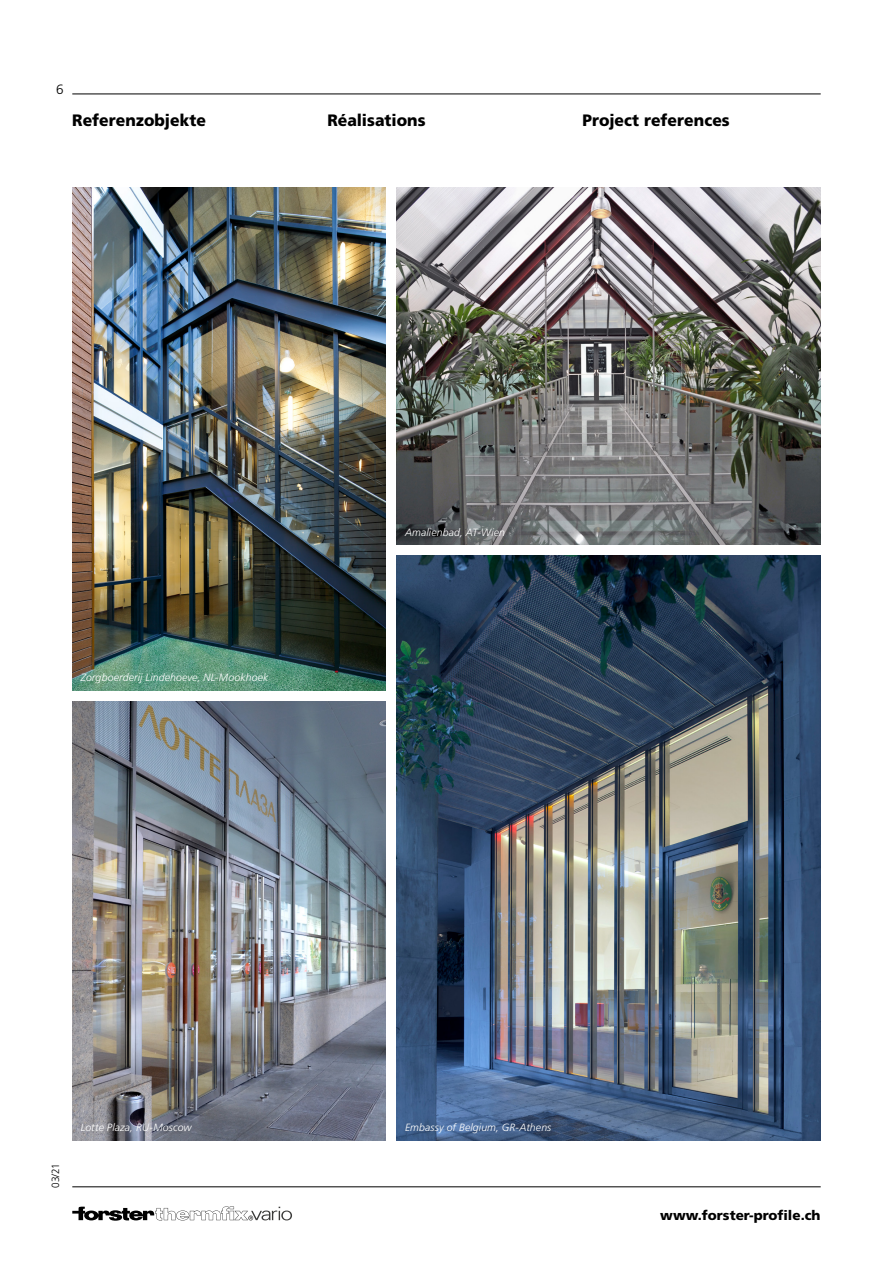
<style>
.page{position:relative;width:893px;height:1263px;background:#fff}
.page>*{position:absolute;margin:0;border:0;box-sizing:border-box;transform-origin:0 0}
.t1{font:900 16.5px "Frutiger LT Std";color:#000;scale:.95 1}
.t2{font:900 13.5px "Frutiger LT Std";color:#000}
.t3{font:300 13.5px "Frutiger LT Std";color:#000}
.t4{font:italic 300 10.5px "Frutiger LT Std";letter-spacing:.01em;color:#fff}
.t5{font:300 10.5px "Frutiger LT Std";color:#000;scale:.95 1}
</style>
<div class="page">
<hr style="left:72px;top:94px;width:749px;height:1px;background:#000">
<hr style="left:72px;top:1186px;width:749px;height:1px;background:#000">
<svg style="left:72px;top:1206px;width:220px;height:15px"></svg>
<img style="left:397px;top:187px;width:424px;height:358px">
<img style="left:72px;top:187px;width:313px;height:503px">
<img style="left:72px;top:702px;width:313px;height:438px">
<img style="left:397px;top:556px;width:424px;height:584px">
<p class="t3" style="left:56px;top:82px;width:9px">6</p>
<h1 class="t1" style="left:72px;top:110px;width:142px">Referenzobjekte</h1>
<h1 class="t1" style="left:327px;top:110px;width:105px">Réalisations</h1>
<h1 class="t1" style="left:583px;top:110px;width:156px">Project references</h1>
<p class="t4" style="left:81px;top:672px;width:189px">Zorgboerderij Lindehoeve, NL-Mookhoek</p>
<p class="t4" style="left:405px;top:526px;width:101px">Amalienbad, AT-Wien</p>
<p class="t5" style="left:49px;top:1188px;width:28px;rotate:-90deg">03/21</p>
<p class="t4" style="left:81px;top:1122px;width:113px">Lotte Plaza, RU-Moscow</p>
<p class="t4" style="left:405px;top:1122px;width:148px">Embassy of Belgium, GR-Athens</p>
<p class="t2" style="left:660px;top:1207px;width:162px">www.forster-profile.ch</p>
</div>
